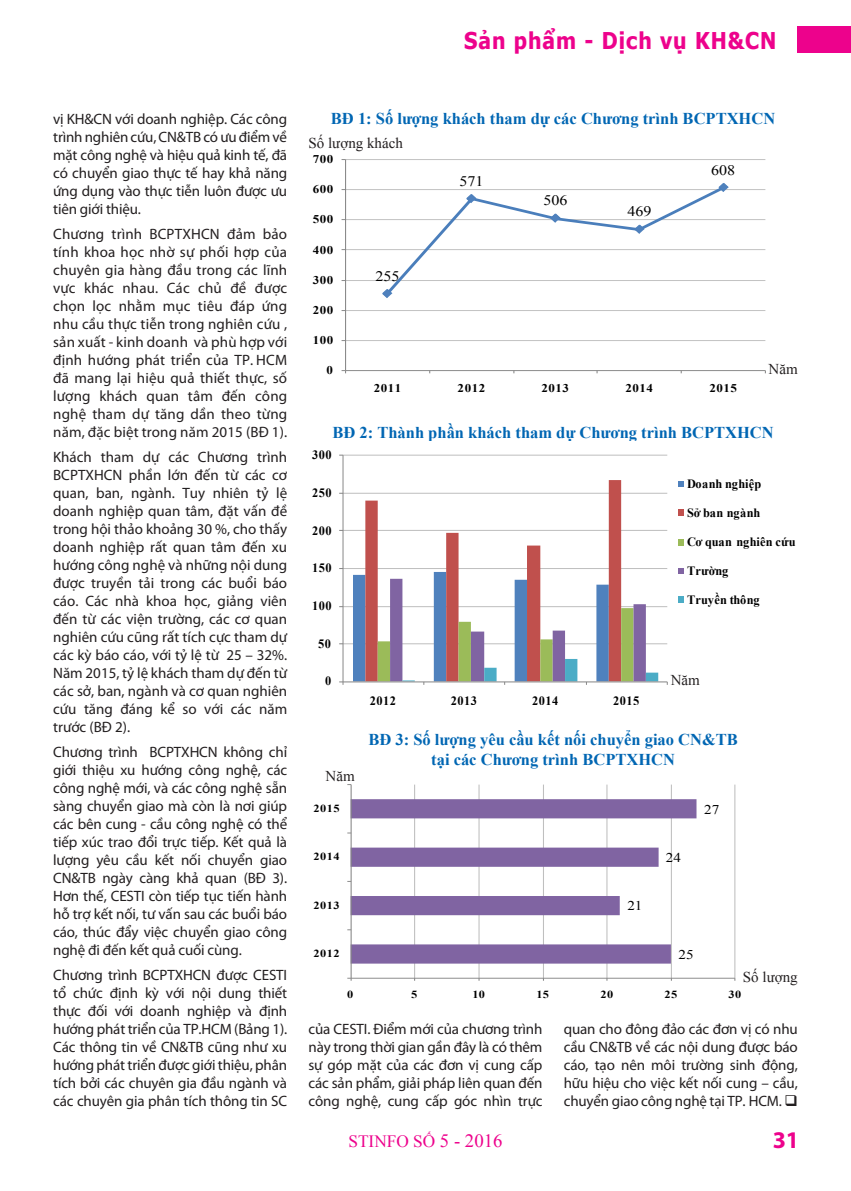
<style>
.page{position:relative;width:851px;height:1191px;background:#fff}
.page>*{position:absolute;margin:0;border:0;box-sizing:border-box;transform-origin:0 0}
.t1{font:700 24px "Myriad Pro";color:#ed028c}
.t2{font:700 23.1px "Tahoma";letter-spacing:.05em;color:#ed028c;scale:.91 1}
.t3{font:17.25px "Times New Roman";color:#ed028c}
.t4{font:700 16.5px "Times New Roman";color:#0166b3}
.t5{font:15px/18px "Myriad Pro";letter-spacing:-.01em;color:#231f20;text-align:justify}
.t6{font:15px "Times New Roman";color:#231f20}
.t7{font:14.55px "Times New Roman";color:#000;scale:1.1 1}
.t8{font:13.35px "Times New Roman";color:#000;scale:1.14 1}
.t9{font:700 12.75px "Times New Roman";letter-spacing:.04em;color:#000}
.t10{font:700 12.75px "Times New Roman";letter-spacing:.015em;color:#000}
.t11{font:700 12.75px "Times New Roman";letter-spacing:.02em;color:#000}
.t12{font:700 12.75px "Times New Roman";letter-spacing:-.02em;color:#000}
.t13{font:700 11.85px "Times New Roman";letter-spacing:.04em;color:#000;scale:1.1 1}
.t14{font:700 10.8px "Times New Roman";letter-spacing:.04em;color:#000;scale:1.14 1}
.s1{font-size:18.75px}
</style>
<div class="page">
<div style="left:797px;top:26px;width:53px;height:27px;background:#ed028c"></div>
<hr style="left:345px;top:340px;width:420px;height:1px;background:#bfbfbf">
<hr style="left:345px;top:310px;width:420px;height:1px;background:#bfbfbf">
<hr style="left:345px;top:280px;width:420px;height:1px;background:#bfbfbf">
<hr style="left:345px;top:249px;width:420px;height:1px;background:#bfbfbf">
<hr style="left:345px;top:219px;width:420px;height:1px;background:#bfbfbf">
<hr style="left:345px;top:189px;width:420px;height:1px;background:#bfbfbf">
<hr style="left:345px;top:159px;width:420px;height:1px;background:#bfbfbf">
<hr style="left:345px;top:160px;width:1px;height:210px;background:#868686">
<hr style="left:345px;top:370px;width:420px;height:1px;background:#868686">
<svg style="left:382px;top:183px;width:347px;height:115px"></svg>
<hr style="left:343px;top:643px;width:324px;height:1px;background:#bfbfbf">
<hr style="left:343px;top:606px;width:324px;height:1px;background:#bfbfbf">
<hr style="left:343px;top:568px;width:324px;height:1px;background:#bfbfbf">
<hr style="left:343px;top:530px;width:324px;height:1px;background:#bfbfbf">
<hr style="left:343px;top:493px;width:324px;height:1px;background:#bfbfbf">
<hr style="left:343px;top:454px;width:324px;height:1px;background:#bfbfbf">
<svg style="left:365px;top:480px;width:256px;height:92px"></svg>
<hr style="left:342px;top:455px;width:1px;height:227px;background:#868686">
<hr style="left:343px;top:681px;width:324px;height:1px;background:#868686">
<svg style="left:353px;top:572px;width:305px;height:113px"></svg>
<svg style="left:678px;top:481px;width:5px;height:6px"></svg>
<svg style="left:678px;top:509px;width:5px;height:7px"></svg>
<svg style="left:678px;top:539px;width:5px;height:6px"></svg>
<svg style="left:678px;top:568px;width:5px;height:6px"></svg>
<svg style="left:678px;top:596px;width:5px;height:7px"></svg>
<hr style="left:414px;top:784px;width:1px;height:194px;background:#bfbfbf">
<hr style="left:478px;top:784px;width:1px;height:194px;background:#bfbfbf">
<hr style="left:543px;top:784px;width:1px;height:194px;background:#bfbfbf">
<hr style="left:606px;top:784px;width:1px;height:194px;background:#bfbfbf">
<hr style="left:670px;top:784px;width:1px;height:194px;background:#bfbfbf">
<hr style="left:734px;top:784px;width:1px;height:194px;background:#bfbfbf">
<svg style="left:351px;top:799px;width:345px;height:164px"></svg>
<hr style="left:351px;top:977px;width:383px;height:1px;background:#868686">
<hr style="left:350px;top:784px;width:1px;height:194px;background:#868686">
<h2 class="t2" style="left:464px;top:24px;width:345px">Sản phẩm - Dịch vụ KH&amp;CN</h2>
<p class="t5" style="left:53px;top:110px;width:235px">vị KH&amp;CN với doanh nghiệp. Các công trình nghiên cứu, CN&amp;TB có ưu điểm về mặt công nghệ và hiệu quả kinh tế, đã có chuyển giao thực tế hay khả năng ứng dụng vào thực tiễn luôn được ưu tiên giới thiệu.</p>
<p class="t5" style="left:53px;top:225px;width:235px">Chương trình BCPTXHCN đảm bảo tính khoa học nhờ sự phối hợp của chuyên gia hàng đầu trong các lĩnh vực khác nhau. Các chủ đề được chọn lọc nhằm mục tiêu đáp ứng nhu cầu thực tiễn trong nghiên cứu , sản xuất - kinh doanh và phù hợp với định hướng phát triển của TP. HCM đã mang lại hiệu quả thiết thực, số lượng khách quan tâm đến công nghệ tham dự tăng dần theo từng năm, đặc biệt trong năm 2015 (BĐ 1).</p>
<p class="t5" style="left:53px;top:448px;width:235px">Khách tham dự các Chương trình BCPTXHCN phần lớn đến từ các cơ quan, ban, ngành. Tuy nhiên tỷ lệ doanh nghiệp quan tâm, đặt vấn đề trong hội thảo khoảng 30 %, cho thấy doanh nghiệp rất quan tâm đến xu hướng công nghệ và những nội dung được truyền tải trong các buổi báo cáo. Các nhà khoa học, giảng viên đến từ các viện trường, các cơ quan nghiên cứu cũng rất tích cực tham dự các kỳ báo cáo, với tỷ lệ từ 25 – 32%.<br>Năm 2015, tỷ lệ khách tham dự đến từ các sở, ban, ngành và cơ quan nghiên cứu tăng đáng kể so với các năm trước (BĐ 2).</p>
<p class="t5" style="left:53px;top:743px;width:235px">Chương trình BCPTXHCN không chỉ giới thiệu xu hướng công nghệ, các công nghệ mới, và các công nghệ sẵn sàng chuyển giao mà còn là nơi giúp các bên cung - cầu công nghệ có thể tiếp xúc trao đổi trực tiếp. Kết quả là lượng yêu cầu kết nối chuyển giao CN&amp;TB ngày càng khả quan (BĐ 3).<br>Hơn thế, CESTI còn tiếp tục tiến hành hỗ trợ kết nối, tư vấn sau các buổi báo cáo, thúc đẩy việc chuyển giao công nghệ đi đến kết quả cuối cùng.</p>
<p class="t5" style="left:53px;top:966px;width:235px">Chương trình BCPTXHCN được CESTI tổ chức định kỳ với nội dung thiết thực đối với doanh nghiệp và định hướng phát triển của TP.HCM (Bảng 1).<br>Các thông tin về CN&amp;TB cũng như xu hướng phát triển được giới thiệu, phân tích bởi các chuyên gia đầu ngành và các chuyên gia phân tích thông tin SC</p>
<p class="t4" style="left:331px;top:107px;width:446px">BĐ 1: Số lượng khách tham dự các Chương trình BCPTXHCN</p>
<p class="t6" style="left:308px;top:132px;width:96px">Số lượng khách</p>
<p class="t13" style="left:312px;top:151px;width:20px">700</p>
<p class="t13" style="left:312px;top:181px;width:20px">600</p>
<p class="t13" style="left:312px;top:211px;width:20px">500</p>
<p class="t13" style="left:312px;top:241px;width:20px">400</p>
<p class="t13" style="left:312px;top:271px;width:20px">300</p>
<p class="t13" style="left:312px;top:301px;width:20px">200</p>
<p class="t13" style="left:312px;top:331px;width:20px">100</p>
<p class="t13" style="left:326px;top:362px;width:7px">0</p>
<p class="t7" style="left:375px;top:266px;width:23px">255</p>
<p class="t7" style="left:459px;top:171px;width:23px">571</p>
<p class="t7" style="left:543px;top:191px;width:23px">506</p>
<p class="t7" style="left:627px;top:202px;width:23px">469</p>
<p class="t7" style="left:711px;top:160px;width:23px">608</p>
<p class="t13" style="left:373px;top:380px;width:27px">2011</p>
<p class="t13" style="left:457px;top:380px;width:27px">2012</p>
<p class="t13" style="left:541px;top:380px;width:27px">2013</p>
<p class="t13" style="left:625px;top:380px;width:27px">2014</p>
<p class="t13" style="left:709px;top:380px;width:27px">2015</p>
<p class="t6" style="left:768px;top:359px;width:31px">Năm</p>
<p class="t4" style="left:332px;top:420px;width:443px">BĐ 2: Thành phần khách tham dự Chương trình BCPTXHCN</p>
<p class="t9" style="left:312px;top:446px;width:21px">300</p>
<p class="t9" style="left:312px;top:484px;width:21px">250</p>
<p class="t9" style="left:312px;top:521px;width:21px">200</p>
<p class="t9" style="left:312px;top:559px;width:21px">150</p>
<p class="t9" style="left:312px;top:597px;width:21px">100</p>
<p class="t9" style="left:318px;top:634px;width:14px">50</p>
<p class="t9" style="left:325px;top:672px;width:8px">0</p>
<p class="t6" style="left:325px;top:765px;width:31px">Năm</p>
<p class="t14" style="left:313px;top:801px;width:24px">2015</p>
<p class="t11" style="left:687px;top:475px;width:76px">Doanh nghiệp</p>
<p class="t12" style="left:687px;top:504px;width:75px">Sở ban ngành</p>
<p class="t10" style="left:687px;top:533px;width:110px">Cơ quan nghiên cứu</p>
<p class="t9" style="left:687px;top:562px;width:43px">Trường</p>
<p class="t10" style="left:687px;top:591px;width:74px">Truyền thông</p>
<p class="t9" style="left:370px;top:692px;width:28px">2012</p>
<p class="t9" style="left:451px;top:692px;width:28px">2013</p>
<p class="t9" style="left:532px;top:692px;width:28px">2014</p>
<p class="t9" style="left:613px;top:692px;width:28px">2015</p>
<p class="t6" style="left:670px;top:670px;width:31px">Năm</p>
<p class="t4" style="left:368px;top:728px;width:371px">BĐ 3: Số lượng yêu cầu kết nối chuyển giao CN&amp;TB</p>
<p class="t4" style="left:431px;top:748px;width:245px">tại các Chương trình BCPTXHCN</p>
<p class="t8" style="left:704px;top:800px;width:15px">27</p>
<p class="t14" style="left:313px;top:849px;width:24px">2014</p>
<p class="t8" style="left:665px;top:848px;width:15px">24</p>
<p class="t14" style="left:313px;top:897px;width:24px">2013</p>
<p class="t14" style="left:313px;top:946px;width:24px">2012</p>
<p class="t8" style="left:627px;top:896px;width:15px">21</p>
<p class="t8" style="left:678px;top:945px;width:15px">25</p>
<p class="t6" style="left:742px;top:967px;width:56px">Số lượng</p>
<p class="t14" style="left:347px;top:986px;width:7px">0</p>
<p class="t14" style="left:411px;top:986px;width:7px">5</p>
<p class="t14" style="left:472px;top:986px;width:13px">10</p>
<p class="t14" style="left:536px;top:986px;width:13px">15</p>
<p class="t14" style="left:600px;top:986px;width:13px">20</p>
<p class="t14" style="left:664px;top:986px;width:13px">25</p>
<p class="t14" style="left:728px;top:986px;width:13px">30</p>
<p class="t5" style="left:308px;top:1019px;width:235px">của CESTI. Điểm mới của chương trình này trong thời gian gần đây là có thêm sự góp mặt của các đơn vị cung cấp các sản phẩm, giải pháp liên quan đến công nghệ, cung cấp góc nhìn trực</p>
<p class="t5" style="left:563px;top:1019px;width:235px">quan cho đông đảo các đơn vị có nhu cầu CN&amp;TB về các nội dung được báo cáo, tạo nên môi trường sinh động, hữu hiệu cho việc kết nối cung – cầu, chuyển giao công nghệ tại TP. HCM. ❑</p>
<p class="t3" style="left:348px;top:1130px;width:155px">STINFO SỐ <span class="s1">5 - 2016</span></p>
<p class="t1" style="left:772px;top:1124px;width:28px">31</p>
</div>
